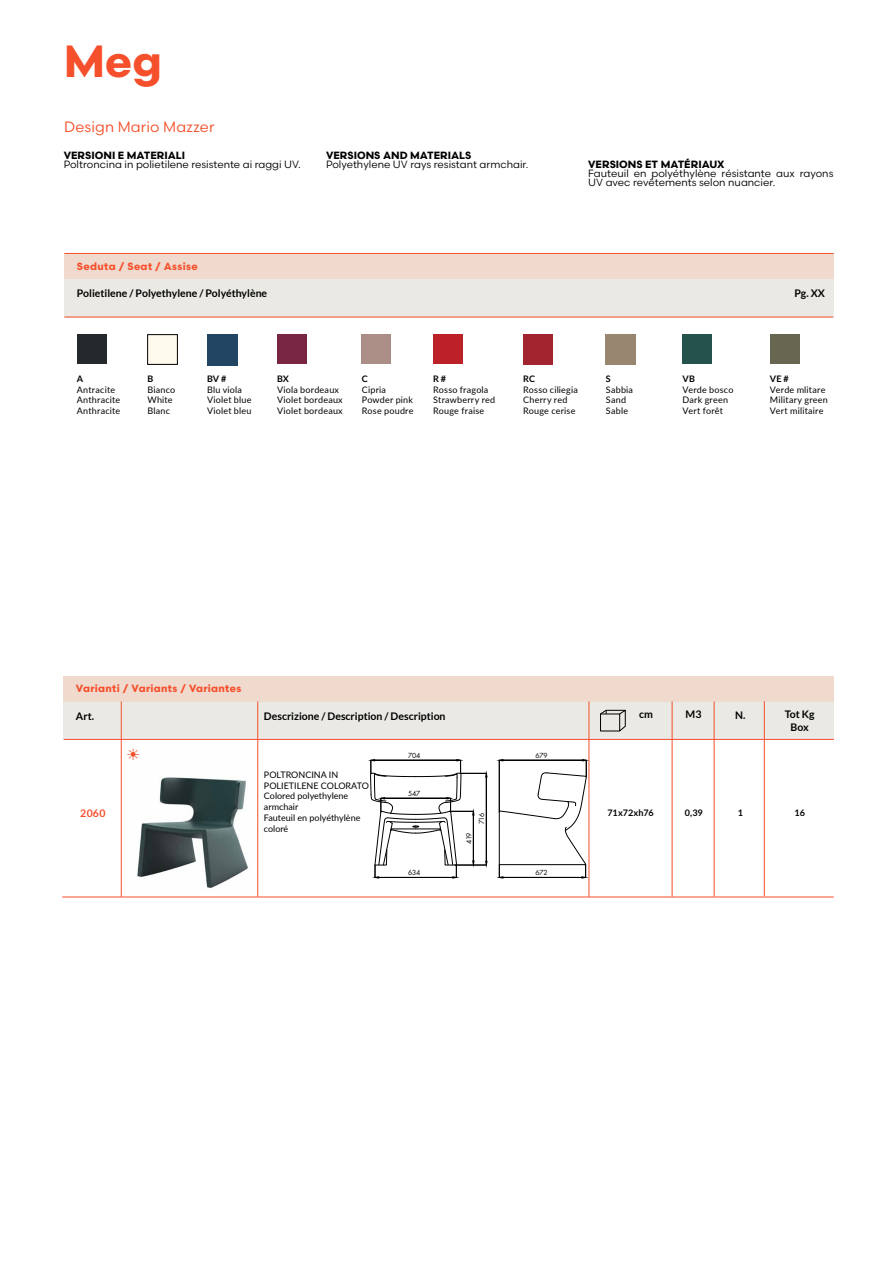
<style>
.page{position:relative;width:893px;height:1263px;background:#fff}
.page>*{position:absolute;margin:0;border:0;box-sizing:border-box;transform-origin:0 0}
.t1{font:700 45px "Scandia";color:#f64f2b}
.t2{font:15px "Scandia";letter-spacing:.005em;color:#f64f2b}
.t3{font:10.5px/9px "Scandia";color:#000}
.t4{font:700 10.5px/12.6px "Lato";color:#000;text-align:center}
.t5{font:700 10.5px "Scandia";color:#000}
.t6{font:700 10.5px "Scandia";letter-spacing:.03em;color:#f64f2b}
.t7{font:700 10.5px "Lato";color:#f64f2b}
.t8{font:9px/10.5px "Lato";letter-spacing:.02em;color:#000}
.t9{font:9px/10.8px "Lato";color:#000}
.t10{font:700 9px "Lato";letter-spacing:.005em;color:#000}
.t11{font:6.75px "Futura";letter-spacing:-.045em;color:#000}
</style>
<div class="page">
<div style="left:64px;top:254px;width:770px;height:25px;background:#f0d9cd"></div>
<div style="left:64px;top:279px;width:770px;height:38px;background:#eae9e4"></div>
<hr style="left:64px;top:317px;width:769px;height:1px;background:#f64f2b">
<hr style="left:64px;top:253px;width:770px;height:1px;background:#f64f2b">
<div style="left:361px;top:335px;width:30px;height:29px;background:#ab8e85"></div>
<div style="left:433px;top:335px;width:30px;height:29px;background:#bd2128"></div>
<img style="left:207px;top:335px;width:30px;height:30px">
<div style="left:77px;top:335px;width:30px;height:29px;background:#25292b"></div>
<div style="left:770px;top:335px;width:30px;height:29px;background:#676651"></div>
<div style="left:683px;top:335px;width:29px;height:29px;background:#24534d"></div>
<div style="left:277px;top:335px;width:30px;height:29px;background:#792644"></div>
<img style="left:523px;top:335px;width:30px;height:30px">
<div style="left:148px;top:335px;width:29px;height:29px;background:#fff9ed"></div>
<div style="left:64px;top:701px;width:770px;height:39px;background:#eae9e4"></div>
<div style="left:64px;top:676px;width:770px;height:25px;background:#f0d9cd"></div>
<hr style="left:64px;top:739px;width:770px;height:1px;background:#f64f2b">
<hr style="left:121px;top:701px;width:1px;height:196px;background:#f64f2b">
<hr style="left:257px;top:701px;width:1px;height:196px;background:#f64f2b">
<hr style="left:589px;top:702px;width:1px;height:195px;background:#f64f2b">
<hr style="left:672px;top:702px;width:1px;height:194px;background:#f64f2b">
<hr style="left:714px;top:702px;width:1px;height:194px;background:#f64f2b">
<hr style="left:764px;top:701px;width:1px;height:195px;background:#f64f2b">
<svg style="left:600px;top:710px;width:26px;height:21px"></svg>
<img style="left:136px;top:777px;width:112px;height:111px">
<hr style="left:62px;top:897px;width:772px;height:1px;background:#f64f2b">
<svg style="left:497px;top:759px;width:91px;height:119px"></svg>
<svg style="left:369px;top:759px;width:118px;height:119px"></svg>
<h1 class="t1" style="left:64px;top:32px;width:100px">Meg</h1>
<h2 class="t2" style="left:64px;top:117px;width:152px">Design Mario Mazzer</h2>
<p class="t5" style="left:64px;top:149px;width:123px">VERSIONI E MATERIALI</p>
<p class="t3" style="left:64px;top:160px;width:239px">Poltroncina in polietilene resistente ai raggi UV.</p>
<p class="t5" style="left:326px;top:149px;width:147px">VERSIONS AND MATERIALS</p>
<p class="t3" style="left:326px;top:160px;width:204px">Polyethylene UV rays resistant armchair.</p>
<p class="t5" style="left:588px;top:158px;width:138px">VERSIONS ET MATÉRIAUX</p>
<p class="t3" style="left:588px;top:169px;width:247px">Fauteuil en polyéthylène résistante aux rayons<br>UV avec revêtements selon nuancier.</p>
<p class="t6" style="left:77px;top:259px;width:122px">Seduta / Seat / Assise</p>
<p class="t4" style="left:77px;top:287px;width:192px">Polietilene / Polyethylene / Polyéthylène</p>
<p class="t4" style="left:794px;top:287px;width:32px">Pg. XX</p>
<p class="t10" style="left:77px;top:374px;width:8px">A</p>
<p class="t8" style="left:77px;top:384px;width:45px">Antracite<br>Anthracite<br>Anthracite</p>
<p class="t10" style="left:147px;top:374px;width:7px">B</p>
<p class="t8" style="left:147px;top:384px;width:29px">Bianco<br>White<br>Blanc</p>
<p class="t10" style="left:207px;top:374px;width:21px">BV #</p>
<p class="t8" style="left:207px;top:384px;width:46px">Blu viola<br>Violet blue<br>Violet bleu</p>
<p class="t10" style="left:277px;top:374px;width:13px">BX</p>
<p class="t8" style="left:277px;top:384px;width:67px">Viola bordeaux<br>Violet bordeaux<br>Violet bordeaux</p>
<p class="t10" style="left:362px;top:374px;width:8px">C</p>
<p class="t8" style="left:362px;top:384px;width:53px">Cipria<br>Powder pink<br>Rose poudre</p>
<p class="t10" style="left:433px;top:374px;width:14px">R #</p>
<p class="t8" style="left:433px;top:384px;width:63px">Rosso fragola<br>Strawberry red<br>Rouge fraise</p>
<p class="t10" style="left:523px;top:374px;width:13px">RC</p>
<p class="t8" style="left:523px;top:384px;width:56px">Rosso ciliegia<br>Cherry red<br>Rouge cerise</p>
<p class="t10" style="left:606px;top:374px;width:6px">S</p>
<p class="t8" style="left:606px;top:384px;width:29px">Sabbia<br>Sand<br>Sable</p>
<p class="t10" style="left:683px;top:374px;width:14px">VB</p>
<p class="t8" style="left:683px;top:384px;width:52px">Verde bosco<br>Dark green<br>Vert forêt</p>
<p class="t10" style="left:770px;top:374px;width:20px">VE #</p>
<p class="t8" style="left:770px;top:384px;width:59px">Verde mlitare<br>Military green<br>Vert militaire</p>
<p class="t6" style="left:76px;top:682px;width:167px">Varianti / Variants / Variantes</p>
<p class="t4" style="left:76px;top:709px;width:20px">Art.</p>
<p class="t4" style="left:264px;top:709px;width:183px">Descrizione / Description / Description</p>
<p class="t7" style="left:80px;top:807px;width:27px">2060</p>
<p class="t9" style="left:264px;top:769px;width:106px">POLTRONCINA IN<br>POLIETILENE COLORATO<br>Colored polyethylene armchair<br>Fauteuil en polyéthylène coloré</p>
<p class="t11" style="left:408px;top:751px;width:14px">704</p>
<p class="t11" style="left:536px;top:751px;width:13px">679</p>
<p class="t11" style="left:408px;top:789px;width:14px">547</p>
<p class="t11" style="left:477px;top:824px;width:13px;rotate:-90deg">716</p>
<p class="t11" style="left:408px;top:868px;width:14px">634</p>
<p class="t11" style="left:465px;top:843px;width:13px;rotate:-90deg">419</p>
<p class="t11" style="left:536px;top:868px;width:13px">672</p>
<p class="t4" style="left:639px;top:708px;width:15px">cm</p>
<p class="t4" style="left:686px;top:708px;width:17px">M3</p>
<p class="t4" style="left:735px;top:709px;width:12px">N.</p>
<p class="t4" style="left:785px;top:708px;width:31px">Tot Kg<br>Box</p>
<p class="t10" style="left:607px;top:808px;width:48px">71x72xh76</p>
<p class="t10" style="left:685px;top:808px;width:20px">0,39</p>
<p class="t10" style="left:738px;top:808px;width:7px">1</p>
<p class="t10" style="left:794px;top:808px;width:12px">16</p>
</div>
